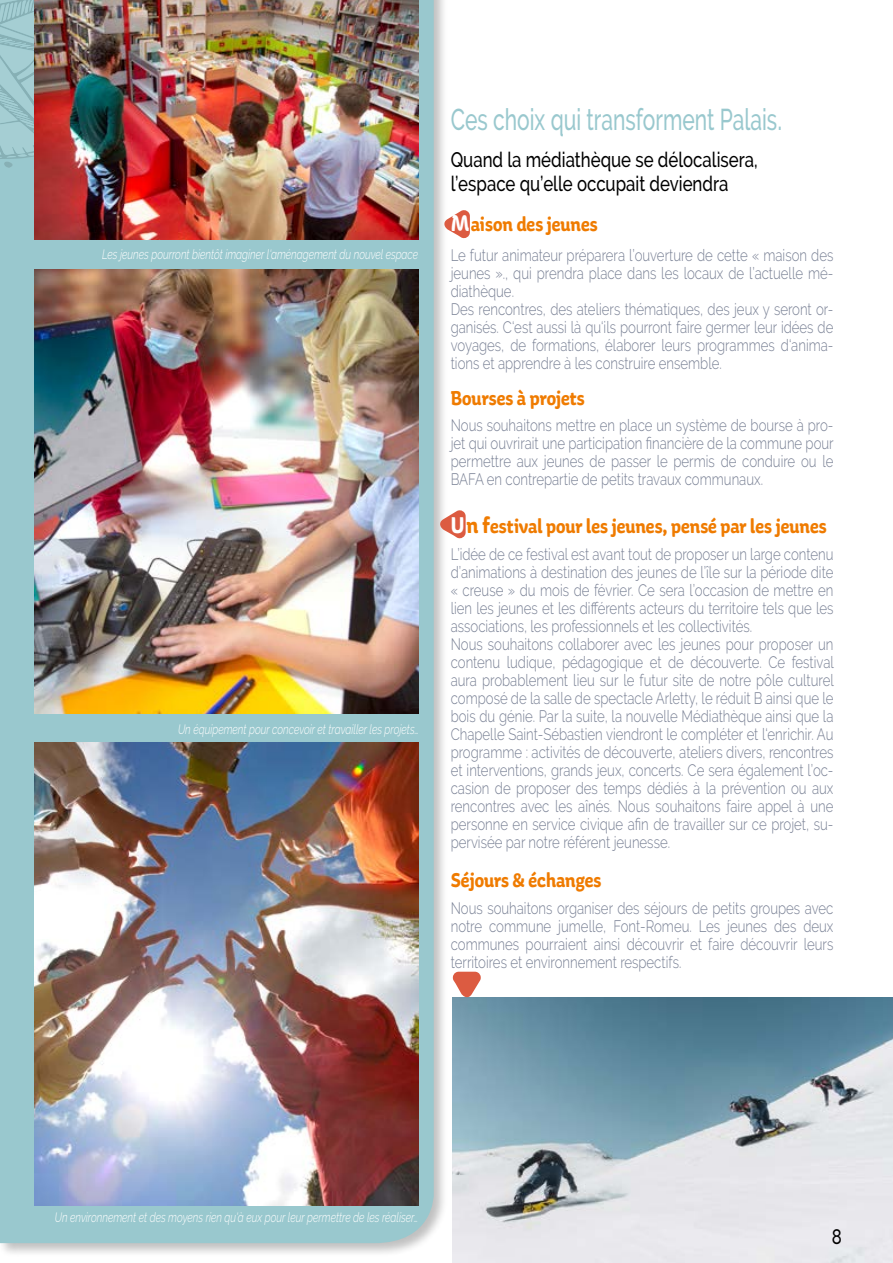
<style>
.page{position:relative;width:893px;height:1263px;background:#fff}
.page>*{position:absolute;margin:0;border:0;box-sizing:border-box;transform-origin:0 0}
.t1{font:500 30px "Raleway";color:#99c8ce;scale:.7 1}
.t2{font:700 21px "Aniuk";color:#ef7b00;scale:.85 1}
.t3{font:500 21px/24px "Raleway";color:#000;scale:.8 1}
.t4{font:300 16.5px/18px "Raleway";color:#777f93;scale:.8 1}
.t5{font:italic 300 13.5px "Raleway";color:#fff;scale:.75 1}
.s1{font-size:24px;color:#fff}
.s2{font-size:24px}
</style>
<div class="page">
<img style="left:453px;top:997px;width:440px;height:266px">
<div style="left:0;top:0;width:448px;height:1258px;background:#000;opacity:.25"></div>
<div style="left:0;top:0;width:434px;height:1243px;background:#99c8ce"></div>
<svg style="left:438px;top:509px;width:28px;height:31px"></svg>
<svg style="left:452px;top:972px;width:30px;height:28px"></svg>
<svg style="left:442px;top:209px;width:28px;height:30px"></svg>
<svg style="left:0;top:0;width:34px;height:184px;background:#9cc6cc"></svg>
<img style="left:34px;top:0;width:385px;height:239px">
<img style="left:34px;top:269px;width:384px;height:445px">
<img style="left:34px;top:743px;width:385px;height:462px">
<p class="t5" style="left:102px;top:247px;width:423px">Les jeunes pourront bientôt imaginer l‘aménagement du nouvel espace</p>
<p class="t5" style="left:178px;top:721px;width:323px">Un équipement pour concevoir et travailler les projets…</p>
<h1 class="t1" style="left:451px;top:102px;width:475px">Ces choix qui transforment Palais.</h1>
<p class="t3" style="left:451px;top:148px;width:385px">Quand la médiathèque se délocalisera, l’espace qu’elle occupait deviendra</p>
<p class="t2" style="left:451px;top:211px;width:174px"><span class="s1">M</span>aison des jeunes</p>
<p class="t4" style="left:451px;top:246px;width:480px">Le futur animateur préparera l’ouverture de cette « maison des jeunes »., qui prendra place dans les locaux de l’actuelle mé&shy;diathèque.<br>Des rencontres, des ateliers thématiques, des jeux y seront or&shy;ganisés. C‘est aussi là qu‘ils pourront faire germer leur idées de voyages, de formations, élaborer leurs programmes d‘anima&shy;tions et apprendre à les construire ensemble.</p>
<p class="t2" style="left:451px;top:385px;width:159px">Bourses à projets</p>
<p class="t4" style="left:451px;top:416px;width:480px;text-align:justify">Nous souhaitons mettre en place un système de bourse à pro&shy;jet qui ouvrirait une participation financière de la commune pour permettre aux jeunes de passer le permis de conduire ou le BAFA en contrepartie de petits travaux communaux.</p>
<p class="t2" style="left:451px;top:513px;width:444px"><span class="s1">U</span><span class="s2">n f</span>estival pour les jeunes, pensé par les jeunes</p>
<p class="t4" style="left:451px;top:545px;width:480px">L’idée de ce festival est avant tout de proposer un large contenu d’animations à destination des jeunes de l’île sur la période dite « creuse » du mois de février. Ce sera l’occasion de mettre en lien les jeunes et les différents acteurs du territoire tels que les associations, les professionnels et les collectivités.<br>Nous souhaitons collaborer avec les jeunes pour proposer un contenu ludique, pédagogique et de découverte. Ce festival aura probablement lieu sur le futur site de notre pôle culturel composé de la salle de spectacle Arletty, le réduit B ainsi que le bois du génie. Par la suite, la nouvelle Médiathèque ainsi que la Chapelle Saint-Sébastien viendront le compléter et l‘enrichir. Au programme : activités de découverte, ateliers divers, rencontres et interventions, grands jeux, concerts. Ce sera également l’oc&shy;casion de proposer des temps dédiés à la prévention ou aux rencontres avec les aînés. Nous souhaitons faire appel à une personne en service civique afin de travailler sur ce projet, su&shy;pervisée par notre référent jeunesse.</p>
<p class="t2" style="left:451px;top:867px;width:179px">Séjours &amp; échanges</p>
<p class="t4" style="left:451px;top:899px;width:480px;text-align:justify">Nous souhaitons organiser des séjours de petits groupes avec notre commune jumelle, Font-Romeu. Les jeunes des deux communes pourraient ainsi découvrir et faire découvrir leurs territoires et environnement respectifs.</p>
<p class="t5" style="left:55px;top:1209px;width:486px">Un environnement et des moyens rien qu‘à eux pour leur permettre de les réaliser…</p>
<p class="t3" style="left:832px;top:1225px;width:14px">8</p>
</div>
